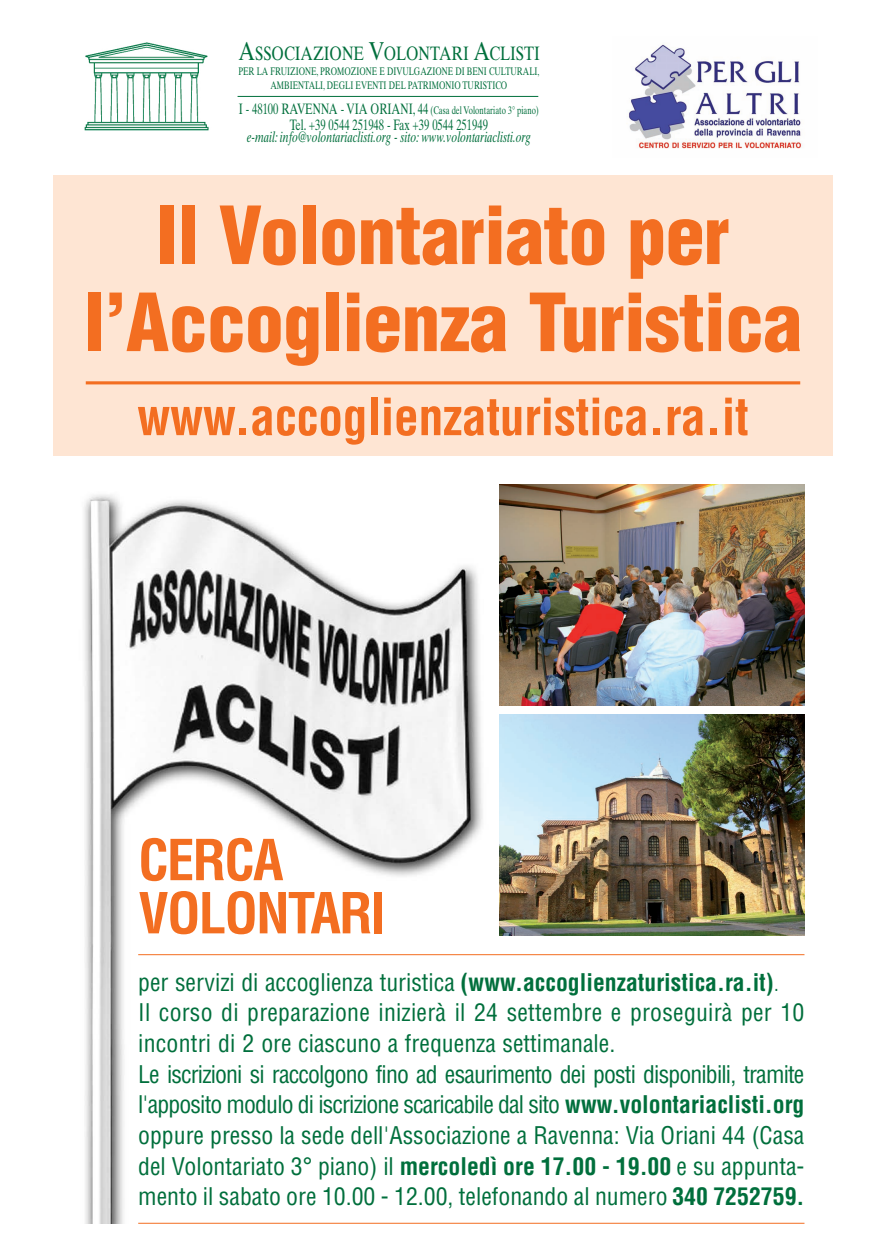
<style>
.page{position:relative;width:886px;height:1241px;background:#fff}
.page>*{position:absolute;margin:0;border:0;box-sizing:border-box;transform-origin:0 0}
.t1{font:900 condensed 78px/87px "Helvetica";letter-spacing:-.01em;color:#f36e21;text-align:center}
.t2{font:700 condensed 55.12px/53.1px "Helvetica";letter-spacing:-.035em;color:#f36e21}
.t3{font:700 condensed 50px "Helvetica";letter-spacing:-.01em;color:#f36e21}
.t4{font:condensed 23.75px/30.6px "Helvetica";color:#006f3c}
.t5{font:19.38px "Times Ten";color:#006f3c;scale:.77 1}
.t6{font:italic 15.06px "Times Ten";color:#006f3c;scale:.7 1}
.t7{font:15.06px "Times Ten";color:#006f3c;scale:.7 1}
.t8{font:11px/14px "Times Ten";color:#006f3c;text-align:center;scale:.7 1}
.s1{font-size:25.81px}
.s2{font-size:15.06px}
.s3{font-weight:700}
.s4{font-weight:300}
</style>
<div class="page">
<img style="left:84px;top:495px;width:484px;height:727px">
<img style="left:84px;top:42px;width:125px;height:89px">
<img style="left:629px;top:44px;width:174px;height:105px">
<hr style="left:238px;top:96px;width:300px;height:1px;background:#006f3c">
<div style="left:53px;top:175px;width:780px;height:281px;background:#fee5d3"></div>
<hr style="left:86px;top:381px;width:714px;height:3px;background:#f36e21">
<img style="left:499px;top:484px;width:305px;height:221px">
<img style="left:499px;top:714px;width:305px;height:221px">
<hr style="left:138px;top:954px;width:666px;height:1px;background:#f36e21">
<hr style="left:138px;top:1222px;width:666px;height:1px;background:#f36e21">
<p class="t5" style="left:238px;top:46px;width:393px"><span class="s1">A</span>SSOCIAZIONE <span class="s1">V</span>OLONTARI <span class="s1">A</span>CLISTI</p>
<p class="t8" style="left:238px;top:65px;width:431px">PER LA FRUIZIONE, PROMOZIONE E DIVULGAZIONE DI BENI CULTURALI,<br>AMBIENTALI, DEGLI EVENTI DEL PATRIMONIO TURISTICO</p>
<p class="t8" style="left:239px;top:105px;width:430px"><span class="s2">I - 48100 RAVENNA - VIA ORIANI, 44</span> (Casa del Volontariato 3° piano)</p>
<p class="t7" style="left:290px;top:119px;width:285px">Tel. +39 0544 251948 - Fax +39 0544 251949</p>
<p class="t6" style="left:247px;top:132px;width:407px">e-mail: info@volontariaclisti.org - sito: www.volontariaclisti.org</p>
<h1 class="t1" style="left:84px;top:198px;width:719px">Il Volontariato per l’Accoglienza Turistica</h1>
<h3 class="t3" style="left:137px;top:397px;width:613px">www.accoglienzaturistica.ra.it</h3>
<h2 class="t2" style="left:138px;top:838px;width:249px">CERCA<br>VOLONTARI</h2>
<p class="t4" style="left:138px;top:968px;width:668px">per servizi di accoglienza turistica <span class="s3">(www.accoglienzaturistica.ra.it)</span><span class="s4">.<br></span>Il corso di preparazione inizierà il 24 settembre e proseguirà per 10 incontri di 2 ore ciascuno a frequenza settimanale.<br>Le iscrizioni si raccolgono fino ad esaurimento dei posti disponibili, tramite l'apposito modulo di iscrizione scaricabile dal sito <span class="s3">www.volontariaclisti.org </span>oppure presso la sede dell'Associazione a Ravenna: Via Oriani 44 (Casa del Volontariato 3° piano) il <span class="s3">mercoledì ore 17.00 - 19.00</span> e su appunta&shy;mento il sabato ore 10.00 - 12.00, telefonando al numero <span class="s3">340 7252759.</span></p>
</div>
